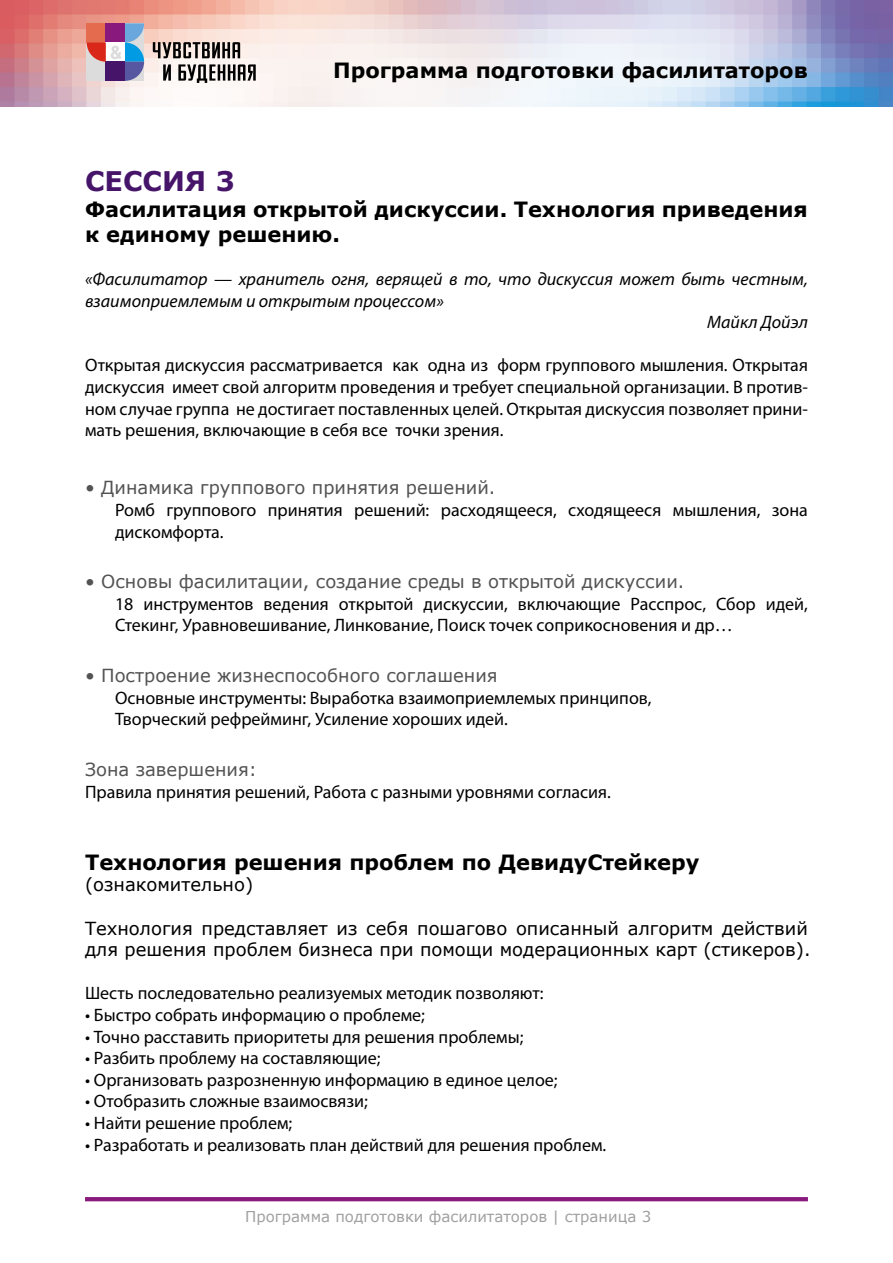
<style>
.page{position:relative;width:893px;height:1263px;background:#fff}
.page>*{position:absolute;margin:0;border:0;box-sizing:border-box;transform-origin:0 0}
.t1{font:700 27px "Verdana";color:#46156a}
.t2{font:700 21px/25.2px "Verdana";color:#000}
.t3{font:18px/21.6px "Myriad Pro";color:#000}
.t4{font:18px/21.6px "Verdana";color:#000}
.t5{font:18px "Verdana";color:#535353}
.t6{font:italic 18px "Myriad Pro";color:#000}
.t7{font:15px "Verdana";color:#a0a0a0}
</style>
<div class="page">
<img style="left:0;top:0;width:893px;height:106px">
<svg style="left:87px;top:23px;width:57px;height:58px;background:#9b7fa1"></svg>
<svg style="left:153px;top:42px;width:87px;height:16px"></svg>
<svg style="left:163px;top:64px;width:8px;height:17px"></svg>
<svg style="left:178px;top:64px;width:78px;height:19px"></svg>
<svg style="left:85px;top:1197px;width:723px;height:4px;background:#8b1d7f"></svg>
<p class="t2" style="left:333px;top:57px;width:476px">Программа подготовки фасилитаторов</p>
<h1 class="t1" style="left:85px;top:162px;width:151px">СЕССИЯ 3</h1>
<p class="t2" style="left:85px;top:196px;width:724px">Фасилитация открытой дискуссии. Технология приведения к единому решению.</p>
<p class="t6" style="left:85px;top:268px;width:724px">«Фасилитатор — хранитель огня, верящей в то, что дискуссия может быть честным,</p>
<p class="t6" style="left:85px;top:289px;width:360px">взаимоприемлемым и открытым процессом»</p>
<p class="t6" style="left:707px;top:311px;width:102px">Майкл Дойэл</p>
<p class="t3" style="left:85px;top:354px;width:724px;text-align:justify">Открытая дискуссия рассматривается как одна из форм группового мышления. Открытая дискуссия имеет свой алгоритм проведения и требует специальной организации. В против&shy;ном случае группа не достигает поставленных целей. Открытая дискуссия позволяет прини&shy;мать решения, включающие в себя все точки зрения.</p>
<p class="t5" style="left:85px;top:475px;width:412px">• Динамика группового принятия решений.</p>
<p class="t3" style="left:115px;top:499px;width:694px">Ромб группового принятия решений: расходящееся, сходящееся мышления, зона дискомфорта.</p>
<p class="t5" style="left:85px;top:569px;width:601px">• Основы фасилитации, создание среды в открытой дискуссии.</p>
<p class="t3" style="left:115px;top:593px;width:694px">18 инструментов ведения открытой дискуссии, включающие Расспрос, Сбор идей,<br>Стекинг, Уравновешивание, Линкование, Поиск точек соприкосновения и др…</p>
<p class="t5" style="left:85px;top:663px;width:414px">• Построение жизнеспособного соглашения</p>
<p class="t3" style="left:115px;top:687px;width:538px">Основные инструменты: Выработка взаимоприемлемых принципов,<br>Творческий рефрейминг, Усиление хороших идей.</p>
<p class="t5" style="left:85px;top:757px;width:173px">Зона завершения:</p>
<p class="t3" style="left:85px;top:780px;width:527px">Правила принятия решений, Работа с разными уровнями согласия.</p>
<p class="t2" style="left:85px;top:849px;width:616px">Технология решения проблем по ДевидуСтейкеру</p>
<p class="t4" style="left:85px;top:874px;width:170px">(ознакомительно)</p>
<p class="t4" style="left:85px;top:917px;width:727px">Технология представляет из себя пошагово описанный алгоритм действий для решения проблем бизнеса при помощи модерационных карт (стикеров).</p>
<p class="t3" style="left:85px;top:982px;width:460px">Шесть последовательно реализуемых методик позволяют:</p>
<p class="t3" style="left:85px;top:1004px;width:341px">• Быстро собрать информацию о проблеме;</p>
<p class="t3" style="left:85px;top:1025px;width:440px">• Точно расставить приоритеты для решения проблемы;</p>
<p class="t3" style="left:85px;top:1047px;width:297px">• Разбить проблему на составляющие;</p>
<p class="t3" style="left:85px;top:1068px;width:474px">• Организовать разрозненную информацию в единое целое;</p>
<p class="t3" style="left:85px;top:1090px;width:284px">• Отобразить сложные взаимосвязи;</p>
<p class="t3" style="left:85px;top:1112px;width:209px">• Найти решение проблем;</p>
<p class="t3" style="left:85px;top:1133px;width:523px">• Разработать и реализовать план действий для решения проблем.</p>
<p class="t7" style="left:245px;top:1206px;width:408px">Программа подготовки фасилитаторов | страница 3</p>
</div>
